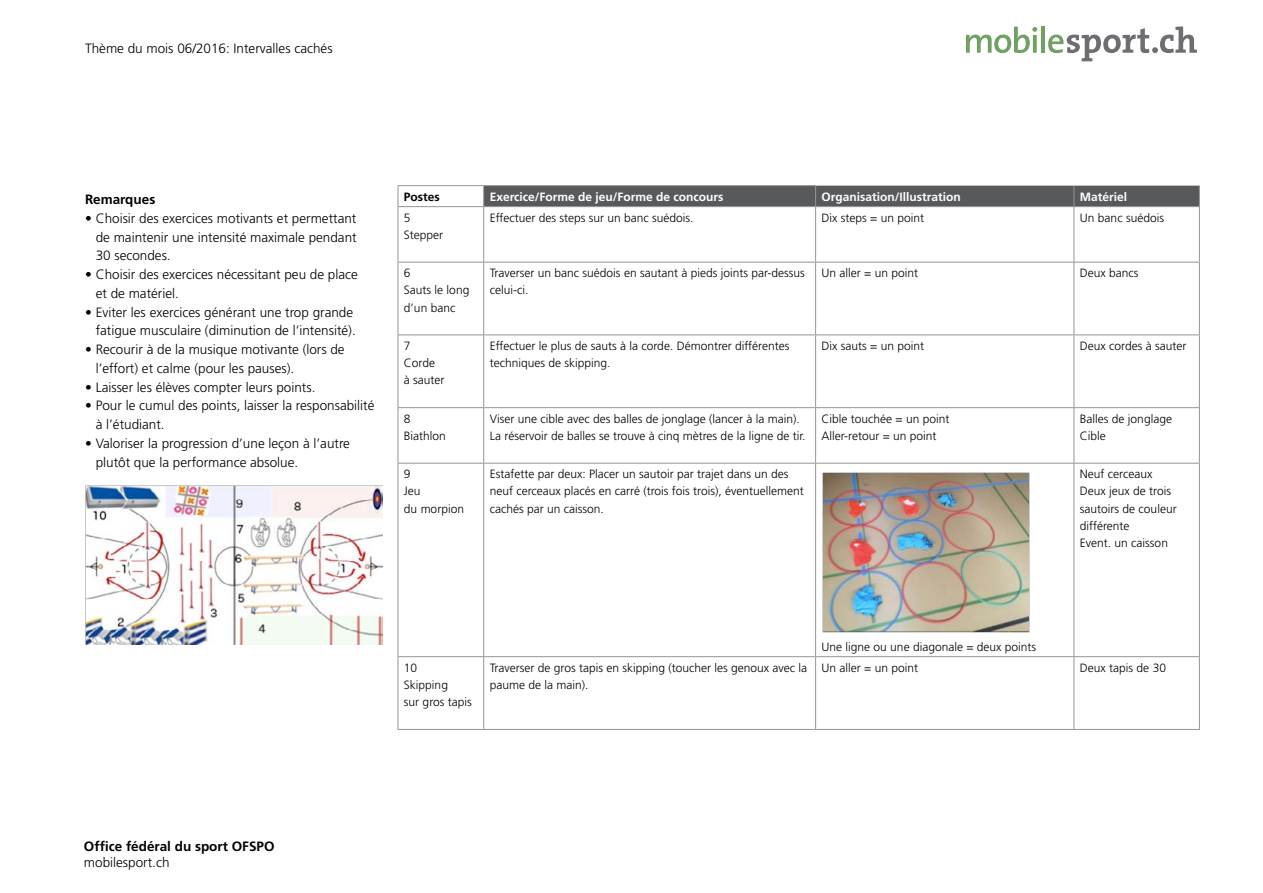
<style>
.page{position:relative;width:1263px;height:893px;background:#fff}
.page>*{position:absolute;margin:0;border:0;box-sizing:border-box;transform-origin:0 0}
.Grundtext_f_Aufzählu{font:300 13.5px/18.8px "Frutiger LT";color:#000}
.Grundtext_f_Aufzählu-2{font:700 13.5px "Frutiger LT";color:#000}
.TD_Tabelle_f{font:300 12px/17.2px "Frutiger LT";color:#000}
.TH_Tabellenkopf{font:700 12px "Frutiger LT";color:#fff}
.TD_Tabelle_f-2{font:700 12px "Frutiger LT";color:#000}
</style>
<div class="page">
<svg style="left:966px;top:27px;width:71px;height:26px"></svg>
<hr style="left:1041px;top:27px;width:4px;height:26px;background:#6fa162">
<svg style="left:1048px;top:27px;width:149px;height:34px"></svg>
<img style="left:86px;top:486px;width:297px;height:158px">
<hr style="left:815px;top:207px;width:1px;height:55px;background:#939598">
<hr style="left:1073px;top:207px;width:1px;height:55px;background:#939598">
<hr style="left:1199px;top:207px;width:1px;height:55px;background:#939598">
<hr style="left:815px;top:263px;width:1px;height:72px;background:#939598">
<hr style="left:1073px;top:263px;width:1px;height:72px;background:#939598">
<hr style="left:1199px;top:263px;width:1px;height:72px;background:#939598">
<hr style="left:815px;top:335px;width:1px;height:72px;background:#939598">
<hr style="left:1073px;top:335px;width:1px;height:72px;background:#939598">
<hr style="left:1199px;top:335px;width:1px;height:72px;background:#939598">
<hr style="left:815px;top:408px;width:1px;height:55px;background:#939598">
<hr style="left:1073px;top:408px;width:1px;height:55px;background:#939598">
<hr style="left:1199px;top:408px;width:1px;height:55px;background:#939598">
<hr style="left:815px;top:464px;width:1px;height:192px;background:#939598">
<hr style="left:1073px;top:464px;width:1px;height:192px;background:#939598">
<hr style="left:1199px;top:464px;width:1px;height:192px;background:#939598">
<hr style="left:815px;top:657px;width:1px;height:72px;background:#939598">
<hr style="left:1073px;top:657px;width:1px;height:72px;background:#939598">
<hr style="left:1199px;top:657px;width:1px;height:72px;background:#939598">
<hr style="left:398px;top:206px;width:86px;height:1px;background:#939598">
<hr style="left:398px;top:262px;width:86px;height:1px;background:#939598">
<hr style="left:484px;top:262px;width:332px;height:1px;background:#939598">
<hr style="left:816px;top:262px;width:258px;height:1px;background:#939598">
<hr style="left:1074px;top:262px;width:126px;height:1px;background:#939598">
<hr style="left:398px;top:335px;width:86px;height:1px;background:#939598">
<hr style="left:484px;top:335px;width:332px;height:1px;background:#939598">
<hr style="left:816px;top:335px;width:258px;height:1px;background:#939598">
<hr style="left:1074px;top:335px;width:126px;height:1px;background:#939598">
<hr style="left:398px;top:407px;width:86px;height:1px;background:#939598">
<hr style="left:484px;top:407px;width:332px;height:1px;background:#939598">
<hr style="left:816px;top:407px;width:258px;height:1px;background:#939598">
<hr style="left:1074px;top:407px;width:126px;height:1px;background:#939598">
<hr style="left:398px;top:463px;width:86px;height:1px;background:#939598">
<hr style="left:484px;top:463px;width:332px;height:1px;background:#939598">
<hr style="left:816px;top:463px;width:258px;height:1px;background:#939598">
<hr style="left:1074px;top:463px;width:126px;height:1px;background:#939598">
<hr style="left:398px;top:656px;width:86px;height:1px;background:#939598">
<hr style="left:484px;top:656px;width:332px;height:1px;background:#939598">
<hr style="left:816px;top:656px;width:258px;height:1px;background:#939598">
<hr style="left:1074px;top:656px;width:126px;height:1px;background:#939598">
<hr style="left:484px;top:729px;width:332px;height:1px;background:#939598">
<hr style="left:816px;top:729px;width:258px;height:1px;background:#939598">
<hr style="left:1074px;top:729px;width:126px;height:1px;background:#939598">
<hr style="left:398px;top:207px;width:1px;height:55px;background:#939598">
<hr style="left:483px;top:207px;width:1px;height:55px;background:#939598">
<hr style="left:398px;top:263px;width:1px;height:72px;background:#939598">
<hr style="left:483px;top:263px;width:1px;height:72px;background:#939598">
<hr style="left:398px;top:335px;width:1px;height:72px;background:#939598">
<hr style="left:483px;top:335px;width:1px;height:72px;background:#939598">
<hr style="left:398px;top:408px;width:1px;height:55px;background:#939598">
<hr style="left:483px;top:408px;width:1px;height:55px;background:#939598">
<svg style="left:398px;top:186px;width:1px;height:20px"></svg>
<div style="left:483px;top:186px;width:717px;height:21px;background:#58595b"></div>
<hr style="left:398px;top:464px;width:1px;height:192px;background:#939598">
<hr style="left:483px;top:464px;width:1px;height:192px;background:#939598">
<hr style="left:398px;top:657px;width:1px;height:72px;background:#939598">
<hr style="left:483px;top:657px;width:1px;height:72px;background:#939598">
<hr style="left:398px;top:729px;width:86px;height:1px;background:#939598">
<hr style="left:398px;top:185px;width:86px;height:1px;background:#939598">
<hr style="left:484px;top:185px;width:332px;height:1px;background:#939598">
<img style="left:822px;top:473px;width:207px;height:160px">
<p class="Grundtext_f_Aufzählu" style="left:85px;top:39px;width:249px">Thème du mois 06/2016: Intervalles cachés</p>
<p class="Grundtext_f_Aufzählu-2" style="left:85px;top:191px;width:72px">Remarques</p>
<p class="Grundtext_f_Aufzählu" style="left:96px;top:209px;width:263px;text-align:justify;text-indent:-11px">• Choisir des exercices motivants et permettant de maintenir une intensité maximale pendant 30 secondes.</p>
<p class="Grundtext_f_Aufzählu" style="left:96px;top:265px;width:264px;text-indent:-11px">• Choisir des exercices nécessitant peu de place et de matériel.</p>
<p class="Grundtext_f_Aufzählu" style="left:85px;top:303px;width:272px;text-align:right">• Eviter les exercices générant une trop grande fatigue musculaire (diminution de l’intensité).</p>
<p class="Grundtext_f_Aufzählu" style="left:96px;top:340px;width:251px;text-indent:-11px">• Recourir à de la musique motivante (lors de l’effort) et calme (pour les pauses).</p>
<p class="Grundtext_f_Aufzählu" style="left:85px;top:378px;width:232px">• Laisser les élèves compter leurs points.</p>
<p class="Grundtext_f_Aufzählu" style="left:96px;top:396px;width:280px;text-indent:-11px">• Pour le cumul des points, laisser la responsabilité à l’étudiant.</p>
<p class="Grundtext_f_Aufzählu" style="left:96px;top:434px;width:256px;text-indent:-11px">• Valoriser la progression d’une leçon à l’autre plutôt que la performance absolue.</p>
<p class="TD_Tabelle_f-2" style="left:404px;top:189px;width:37px">Postes</p>
<p class="TH_Tabellenkopf" style="left:490px;top:189px;width:235px">Exercice/Forme de jeu/Forme de concours</p>
<p class="TH_Tabellenkopf" style="left:822px;top:189px;width:141px">Organisation/Illustration</p>
<p class="TH_Tabellenkopf" style="left:1080px;top:189px;width:49px">Matériel</p>
<p class="TD_Tabelle_f" style="left:404px;top:209px;width:8px">5</p>
<p class="TD_Tabelle_f" style="left:404px;top:226px;width:41px">Stepper</p>
<p class="TD_Tabelle_f" style="left:490px;top:209px;width:205px">Effectuer des steps sur un banc suédois.</p>
<p class="TD_Tabelle_f" style="left:822px;top:209px;width:104px">Dix steps = un point</p>
<p class="TD_Tabelle_f" style="left:1080px;top:209px;width:86px">Un banc suédois</p>
<p class="TD_Tabelle_f" style="left:404px;top:265px;width:8px">6</p>
<p class="TD_Tabelle_f" style="left:404px;top:282px;width:67px">Sauts le long d’un banc</p>
<p class="TD_Tabelle_f" style="left:404px;top:337px;width:8px">7</p>
<p class="TD_Tabelle_f" style="left:404px;top:355px;width:42px">Corde<br>à sauter</p>
<p class="TD_Tabelle_f" style="left:404px;top:410px;width:8px">8</p>
<p class="TD_Tabelle_f" style="left:404px;top:427px;width:44px">Biathlon</p>
<p class="TD_Tabelle_f" style="left:404px;top:466px;width:8px">9</p>
<p class="TD_Tabelle_f" style="left:404px;top:483px;width:62px">Jeu<br>du morpion</p>
<p class="TD_Tabelle_f" style="left:490px;top:265px;width:316px">Traverser un banc suédois en sautant à pieds joints par-dessus celui-ci.</p>
<p class="TD_Tabelle_f" style="left:822px;top:265px;width:98px">Un aller = un point</p>
<p class="TD_Tabelle_f" style="left:1080px;top:265px;width:60px">Deux bancs</p>
<p class="TD_Tabelle_f" style="left:490px;top:337px;width:301px">Effectuer le plus de sauts à la corde. Démontrer différentes techniques de skipping.</p>
<p class="TD_Tabelle_f" style="left:822px;top:337px;width:104px">Dix sauts = un point</p>
<p class="TD_Tabelle_f" style="left:1080px;top:337px;width:108px">Deux cordes à sauter</p>
<p class="TD_Tabelle_f" style="left:490px;top:410px;width:317px">Viser une cible avec des balles de jonglage (lancer à la main).<br>La réservoir de balles se trouve à cinq mètres de la ligne de tir.</p>
<p class="TD_Tabelle_f" style="left:822px;top:410px;width:129px">Cible touchée = un point</p>
<p class="TD_Tabelle_f" style="left:822px;top:427px;width:117px">Aller-retour = un point</p>
<p class="TD_Tabelle_f" style="left:490px;top:466px;width:316px">Estafette par deux: Placer un sautoir par trajet dans un des neuf cerceaux placés en carré (trois fois trois), éventuellement cachés par un caisson.</p>
<p class="TD_Tabelle_f" style="left:1080px;top:410px;width:94px">Balles de jonglage</p>
<p class="TD_Tabelle_f" style="left:1080px;top:427px;width:28px">Cible</p>
<p class="TD_Tabelle_f" style="left:1080px;top:466px;width:74px">Neuf cerceaux</p>
<p class="TD_Tabelle_f" style="left:1080px;top:483px;width:98px">Deux jeux de trois sautoirs de couleur différente</p>
<p class="TD_Tabelle_f" style="left:1080px;top:535px;width:90px">Event. un caisson</p>
<p class="TD_Tabelle_f" style="left:404px;top:659px;width:15px">10</p>
<p class="TD_Tabelle_f" style="left:404px;top:676px;width:69px">Skipping<br>sur gros tapis</p>
<p class="TD_Tabelle_f" style="left:822px;top:638px;width:216px">Une ligne ou une diagonale = deux points</p>
<p class="TD_Tabelle_f" style="left:490px;top:659px;width:319px">Traverser de gros tapis en skipping (toucher les genoux avec la paume de la main).</p>
<p class="TD_Tabelle_f" style="left:822px;top:659px;width:98px">Un aller = un point</p>
<p class="TD_Tabelle_f" style="left:1080px;top:659px;width:88px">Deux tapis de 30</p>
<p class="Grundtext_f_Aufzählu-2" style="left:84px;top:839px;width:192px">Office fédéral du sport OFSPO</p>
<p class="Grundtext_f_Aufzählu" style="left:84px;top:854px;width:87px">mobilesport.ch</p>
</div>
